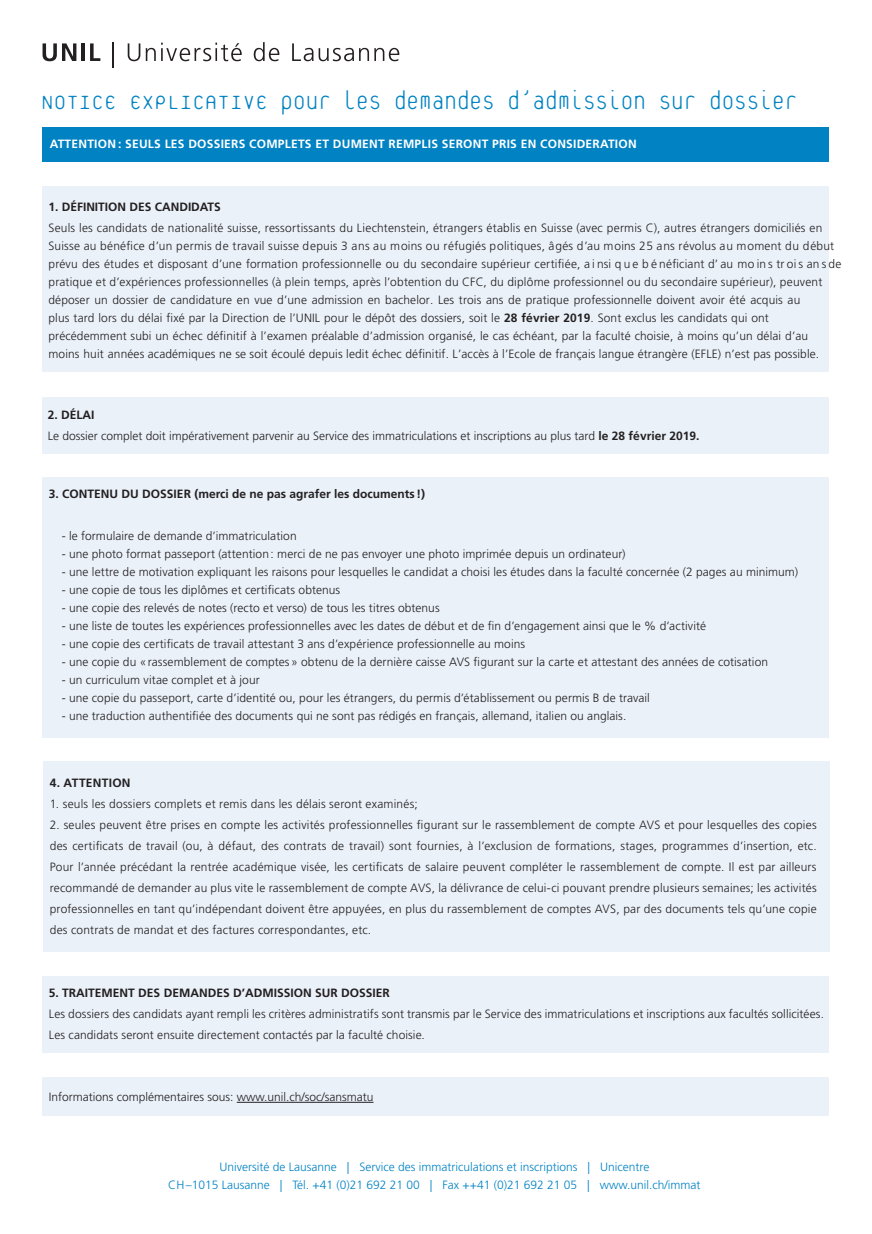
<style>
.page{position:relative;width:872px;height:1234px;background:#fff}
.page>*{position:absolute;margin:0;border:0;box-sizing:border-box;transform-origin:0 0}
.t1{font:100 28.5px "Platelet";letter-spacing:-.02em;color:#0082c3}
.t2{font:300 12px/18px "Frutiger LT Std";letter-spacing:.01em;color:#231f20}
.t3{font:300 12px "Frutiger LT Std";color:#0082c3}
.t4{font:700 12px "Frutiger LT Std";color:#231f20}
.t5{font:700 12px "Frutiger LT Std";letter-spacing:.02em;color:#fff}
.t6{font:700 12px "Frutiger LT Std";letter-spacing:.02em;color:#231f20}
.s1{font-weight:700}
</style>
<div class="page">
<div style="left:43px;top:397px;width:786px;height:56px;background:#eaf1f9"></div>
<div style="left:43px;top:477px;width:786px;height:260px;background:#eaf1f9"></div>
<div style="left:43px;top:976px;width:786px;height:76px;background:#eaf1f9"></div>
<div style="left:43px;top:1077px;width:786px;height:38px;background:#eaf1f9"></div>
<div style="left:43px;top:127px;width:786px;height:34px;background:#0082c3"></div>
<div style="left:43px;top:761px;width:787px;height:190px;background:#eaf1f9"></div>
<div style="left:43px;top:186px;width:786px;height:185px;background:#eaf1f9"></div>
<hr style="left:237px;top:1101px;width:136px;height:1px;background:#231f20">
<svg style="left:43px;top:43px;width:33px;height:18px"></svg>
<hr style="left:81px;top:43px;width:4px;height:18px;background:#231f20">
<svg style="left:90px;top:43px;width:10px;height:18px"></svg>
<hr style="left:112px;top:42px;width:2px;height:25px;background:#231f20">
<svg style="left:128px;top:43px;width:12px;height:18px"></svg>
<svg style="left:146px;top:43px;width:96px;height:18px"></svg>
<svg style="left:254px;top:42px;width:25px;height:19px"></svg>
<svg style="left:292px;top:43px;width:107px;height:18px"></svg>
<p class="t1" style="left:41px;top:89px;width:758px">NOTICE EXPLICATIVE pour les demandes d’admission sur dossier</p>
<p class="t5" style="left:50px;top:137px;width:588px">ATTENTION : SEULS LES DOSSIERS COMPLETS ET DUMENT REMPLIS SERONT PRIS EN CONSIDERATION</p>
<p class="t4" style="left:48px;top:200px;width:174px">1. DÉFINITION DES CANDIDATS</p>
<p class="t2" style="left:48px;top:219px;width:794px">Seuls les candidats de nationalité suisse, ressortissants du Liechtenstein, étrangers établis en Suisse (avec permis C), autres étrangers domiciliés en Suisse au bénéfice d’un permis de travail suisse depuis 3 ans au moins ou réfugiés politiques, âgés d’au moins 25 ans révolus au moment du début prévu des études et disposant d’une formation professionnelle ou du secondaire supérieur certifiée, a i nsi q u e b é néficiant d’ au mo in s tr oi s an s de pratique et d’expériences professionnelles (à plein temps, après l’obtention du CFC, du diplôme professionnel ou du secondaire supérieur), peuvent déposer un dossier de candidature en vue d’une admission en bachelor. Les trois ans de pratique professionnelle doivent avoir été acquis au<br>plus tard lors du délai fixé par la Direction de l’UNIL pour le dépôt des dossiers, soit le <span class="s1">28 février 2019</span>. Sont exclus les candidats qui ont précédemment subi un échec définitif à l’examen préalable d’admission organisé, le cas échéant, par la faculté choisie, à moins qu’un délai d’au moins huit années académiques ne se soit écoulé depuis ledit échec définitif. L’accès à l’Ecole de français langue étrangère (EFLE) n’est pas possible.</p>
<p class="t4" style="left:48px;top:407px;width:48px">2. DÉLAI</p>
<p class="t2" style="left:48px;top:426px;width:653px">Le dossier complet doit impérativement parvenir au Service des immatriculations et inscriptions au plus tard <span class="s1">le 28 février 2019.</span></p>
<p class="t4" style="left:49px;top:487px;width:378px">3. CONTENU DU DOSSIER (merci de ne pas agrafer les documents !)</p>
<p class="t2" style="left:62px;top:527px;width:236px">- le formulaire de demande d’immatriculation</p>
<p class="t2" style="left:62px;top:545px;width:565px">- une photo format passeport (attention: merci de ne pas envoyer une photo imprimée depuis un ordinateur)</p>
<p class="t2" style="left:62px;top:563px;width:738px">- une lettre de motivation expliquant les raisons pour lesquelles le candidat a choisi les études dans la faculté concernée (2 pages au minimum)</p>
<p class="t2" style="left:62px;top:581px;width:280px">- une copie de tous les diplômes et certificats obtenus</p>
<p class="t2" style="left:62px;top:599px;width:379px">- une copie des relevés de notes (recto et verso) de tous les titres obtenus</p>
<p class="t2" style="left:62px;top:617px;width:646px">- une liste de toutes les expériences professionnelles avec les dates de début et de fin d’engagement ainsi que le % d’activité</p>
<p class="t2" style="left:62px;top:635px;width:465px">- une copie des certificats de travail attestant 3 ans d’expérience professionnelle au moins</p>
<p class="t2" style="left:62px;top:653px;width:708px">- une copie du «rassemblement de comptes» obtenu de la dernière caisse AVS figurant sur la carte et attestant des années de cotisation</p>
<p class="t2" style="left:62px;top:671px;width:200px">- un curriculum vitae complet et à jour</p>
<p class="t2" style="left:62px;top:689px;width:590px">- une copie du passeport, carte d’identité ou, pour les étrangers, du permis d’établissement ou permis B de travail</p>
<p class="t2" style="left:62px;top:707px;width:566px">- une traduction authentifiée des documents qui ne sont pas rédigés en français, allemand, italien ou anglais.</p>
<p class="t6" style="left:50px;top:775px;width:82px">4. ATTENTION</p>
<p class="t2" style="left:50px;top:794px;width:369px">1. seuls les dossiers complets et remis dans les délais seront examinés;</p>
<p class="t2" style="left:50px;top:814px;width:768px;line-height:21px;text-align:justify">2. seules peuvent être prises en compte les activités professionnelles figurant sur le rassemblement de compte AVS et pour lesquelles des copies des certificats de travail (ou, à défaut, des contrats de travail) sont fournies, à l’exclusion de formations, stages, programmes d’insertion, etc.<br>Pour l’année précédant la rentrée académique visée, les certificats de salaire peuvent compléter le rassemblement de compte. Il est par ailleurs recommandé de demander au plus vite le rassemblement de compte AVS, la délivrance de celui-ci pouvant prendre plusieurs semaines; les activités professionnelles en tant qu’indépendant doivent être appuyées, en plus du rassemblement de comptes AVS, par des documents tels qu’une copie des contrats de mandat et des factures correspondantes, etc.</p>
<p class="t4" style="left:49px;top:985px;width:342px">5. TRAITEMENT DES DEMANDES D’ADMISSION SUR DOSSIER</p>
<p class="t2" style="left:49px;top:1003px;width:776px;line-height:21px">Les dossiers des candidats ayant rempli les critères administratifs sont transmis par le Service des immatriculations et inscriptions aux facultés sollicitées.<br>Les candidats seront ensuite directement contactés par la faculté choisie.</p>
<p class="t2" style="left:49px;top:1087px;width:326px">Informations complémentaires sous: www.unil.ch/soc/sansmatu</p>
<p class="t3" style="left:219px;top:1159px;width:431px">Université de Lausanne | Service des immatriculations et inscriptions | Unicentre</p>
<p class="t3" style="left:168px;top:1177px;width:534px">CH–1015 Lausanne | Tél. +41 (0)21 692 21 00 | Fax ++41 (0)21 692 21 05 | www.unil.ch/immat</p>
</div>
